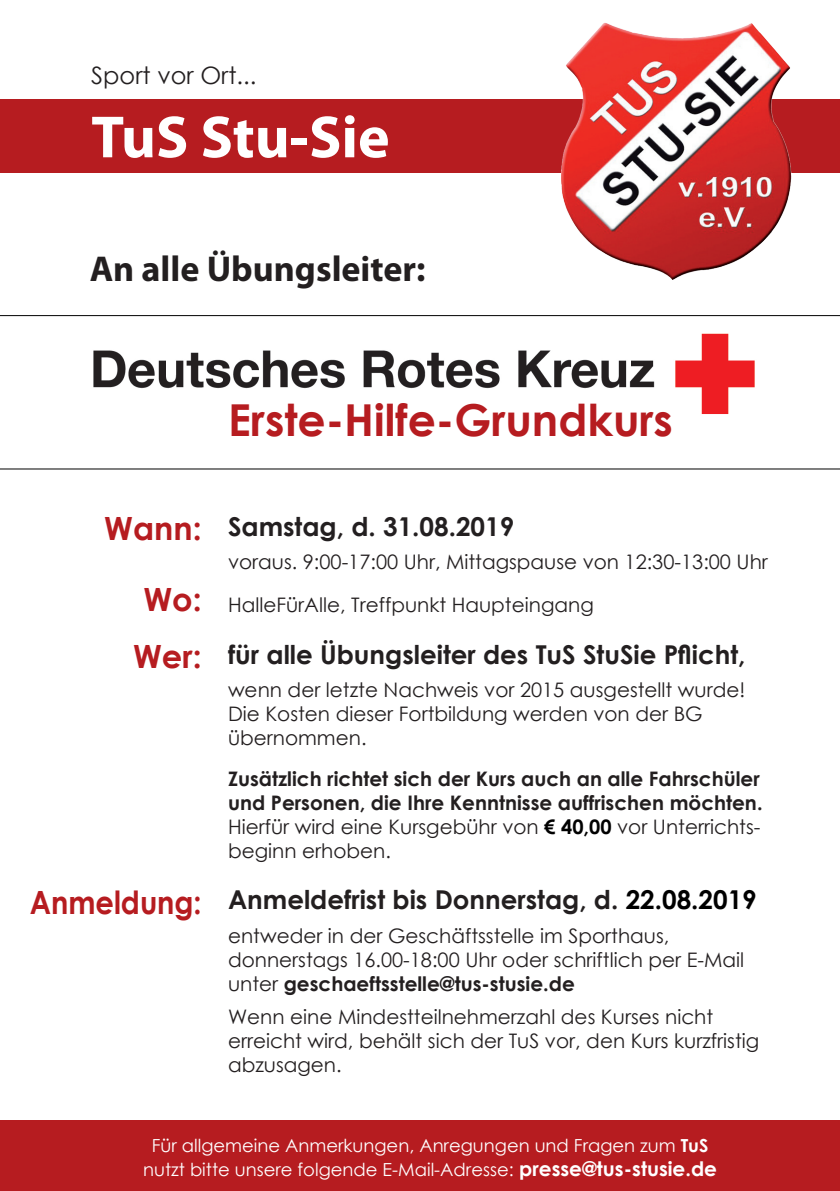
<style>
.page{position:relative;width:840px;height:1191px;background:#fff}
.page>*{position:absolute;margin:0;border:0;box-sizing:border-box;transform-origin:0 0}
.t1{font:700 60px "Myriad Pro";color:#fff}
.t2{font:700 44px "Century Gothic";color:#b61c20}
.t3{font:700 36px "Myriad Pro";color:#231f20}
.t4{font:700 32px/70.4px "Century Gothic";color:#b61c20;text-align:right}
.t5{font:700 32px "Century Gothic";color:#b61c20;scale:.9 1}
.t6{font:700 26px "Century Gothic";color:#231f20}
.t7{font:24px "Century Gothic";color:#231f20}
.t8{font:20px/24px "Century Gothic";color:#231f20}
.t9{font:700 20px/24px "Century Gothic";color:#231f20}
.t10{font:18px/24px "Century Gothic";color:#fff;text-align:center}
.s1{font-weight:400}
.s2{color:#000}
.s3{font-weight:700}
.s4{font-weight:700;font-size:20px}
</style>
<div class="page">
<div style="left:0;top:1120px;width:839px;height:71px;background:#b61c20"></div>
<div style="left:0;top:99px;width:839px;height:73px;background:#b61c20"></div>
<img style="left:561px;top:23px;width:230px;height:256px">
<img style="left:93px;top:333px;width:662px;height:81px">
<hr style="left:0;top:315px;width:839px;height:1px;background:#000">
<hr style="left:0;top:468px;width:839px;height:1px;background:#000">
<p class="t7" style="left:91px;top:58px;width:167px">Sport vor Ort...</p>
<h1 class="t1" style="left:91px;top:98px;width:300px">TuS Stu-Sie</h1>
<h3 class="t3" style="left:90px;top:245px;width:337px">An alle Übungsleiter:</h3>
<h2 class="t2" style="left:228px;top:386px;width:446px">Erste-Hilfe-Grundkurs</h2>
<h3 class="t4" style="left:104px;top:492px;width:99px">Wann:<br>Wo:</h3>
<h3 class="t4" style="left:133px;top:620px;width:70px">Wer:</h3>
<h3 class="t5" style="left:30px;top:877px;width:192px">Anmeldung:</h3>
<h3 class="t6" style="left:228px;top:506px;width:288px">Samstag, d. 31.08.2019</h3>
<p class="t8" style="left:228px;top:550px;width:541px">voraus. 9:00-17:00 Uhr, Mittagspause von 12:30-13:00 Uhr</p>
<p class="t8" style="left:228px;top:592px;width:367px">HalleFürAlle, Treffpunkt Haupteingang</p>
<h3 class="t6" style="left:228px;top:634px;width:518px">für alle Übungsleiter des TuS StuSie Pflicht,</h3>
<p class="t8" style="left:228px;top:677px;width:518px">wenn der letzte Nachweis vor 2015 ausgestellt wurde!<br>Die Kosten dieser Fortbildung werden von der BG übernommen.</p>
<p class="t9" style="left:228px;top:765px;width:536px">Zusätzlich richtet sich der Kurs auch an alle Fahrschüler und Personen, die Ihre Kenntnisse auffrischen möchten.<br><span class="s1">Hierfür wird eine Kursgebühr von</span> <span class="s2">€ 40,00</span> <span class="s1">vor Unterrichts&shy;beginn erhoben.</span></p>
<h3 class="t6" style="left:228px;top:880px;width:530px">Anmeldefrist bis Donnerstag, d. <span class="s2">22.08.2019</span></h3>
<p class="t8" style="left:228px;top:923px;width:517px">entweder in der Geschäftsstelle im Sporthaus, donnerstags 16.00-18:00 Uhr oder schriftlich per E-Mail unter <span class="s3">geschaeftsstelle@tus-stusie.de</span></p>
<p class="t8" style="left:228px;top:1004px;width:532px">Wenn eine Mindestteilnehmerzahl des Kurses nicht erreicht wird, behält sich der TuS vor, den Kurs kurzfristig abzusagen.</p>
<p class="t10" style="left:143px;top:1132px;width:575px">Für allgemeine Anmerkungen, Anregungen und Fragen zum <span class="s3">TuS </span>nutzt bitte unsere folgende E-Mail-Adresse: <span class="s4">presse@tus-stusie.de</span></p>
</div>
